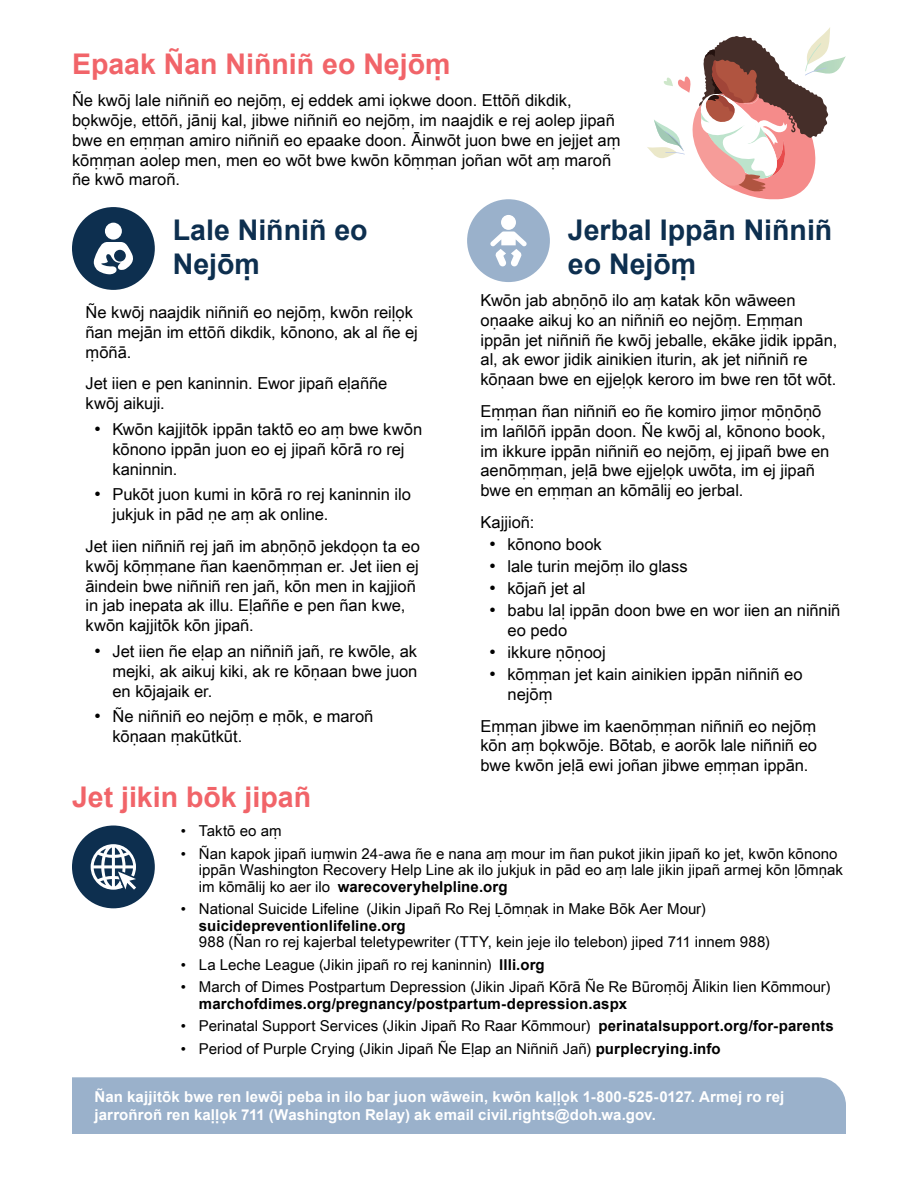
<style>
.page{position:relative;width:918px;height:1188px;background:#fff}
.page>*{position:absolute;margin:0;border:0;box-sizing:border-box;transform-origin:0 0}
.t1{font:700 28.5px/34.2px "Arial";color:#0d2f4f}
.t2{font:700 28.5px "Arial";color:#f16469}
.t3{font:16.5px/19.8px "Arial Unicode MS";letter-spacing:-.005em;color:#000}
.t4{font:15px/16.5px "Arial Unicode MS";color:#000}
.t5{font:700 15px/18px "Arial";letter-spacing:.01em;color:#fff}
.s1{font-size:18px}
.s2{font-family:"Arial";font-weight:700}
</style>
<div class="page">
<div style="left:72px;top:207px;width:83px;height:83px;background:#0d2f4f;border-radius:50%"></div>
<div style="left:105px;top:223px;width:17px;height:17px;background:#fff;border-radius:50%"></div>
<svg style="left:94px;top:242px;width:39px;height:33px"></svg>
<div style="left:72px;top:826px;width:83px;height:82px;background:#0d2f4f;border-radius:50%"></div>
<svg style="left:91px;top:844px;width:45px;height:46px"></svg>
<div style="left:467px;top:199px;width:83px;height:83px;background:#9ab1cb;border-radius:50%"></div>
<div style="left:501px;top:215px;width:15px;height:15px;background:#fff;border-radius:50%"></div>
<svg style="left:490px;top:231px;width:37px;height:35px"></svg>
<div style="left:72px;top:1077px;width:774px;height:57px;background:#9ab1cb"></div>
<svg style="left:647px;top:27px;width:199px;height:172px"></svg>
<p class="t2" style="left:72px;top:44px;width:380px">Epaak Ñan Niñniñ eo Nejōṃ</p>
<p class="t3" style="left:72px;top:90px;width:550px">Ñe kwōj lale niñniñ eo nejōṃ, ej eddek ami iọkwe doon. Ettōñ dikdik, bọkwōje, ettōñ, jānij kal, jibwe niñniñ eo nejōṃ, im naajdik e rej aolep jipañ bwe en eṃṃan amiro niñniñ eo epaake doon. Āinwōt juon bwe en jejjet aṃ kōṃṃan aolep men, men eo wōt bwe kwōn kōṃṃan joñan wōt aṃ maroñ ñe kwō maroñ.</p>
<p class="t1" style="left:173px;top:213px;width:196px">Lale Niñniñ eo<br>Nejōṃ</p>
<p class="t3" style="left:86px;top:302px;width:334px">Ñe kwōj naajdik niñniñ eo nejōṃ, kwōn reiḷọk ñan mejān im ettōñ dikdik, kōnono, ak al ñe ej ṃōñā.</p>
<p class="t3" style="left:86px;top:373px;width:303px">Jet iien e pen kaninnin. Ewor jipañ eḷaññe kwōj aikuji.</p>
<p class="t3" style="left:112px;top:419px;width:311px;text-indent:-18px"><span class="s1">•</span> Kwōn kajjitōk ippān taktō eo aṃ bwe kwōn kōnono ippān juon eo ej jipañ kōrā ro rej kaninnin.</p>
<p class="t3" style="left:112px;top:484px;width:300px;text-indent:-18px"><span class="s1">•</span> Pukōt juon kumi in kōrā ro rej kaninnin ilo jukjuk in pād ṇe aṃ ak online.</p>
<p class="t3" style="left:86px;top:536px;width:336px">Jet iien niñniñ rej jañ im abṇōṇō jekdọọn ta eo kwōj kōṃṃane ñan kaenōṃṃan er. Jet iien ej āindein bwe niñniñ ren jañ, kōn men in kajjioñ in jab inepata ak illu. Eḷaññe e pen ñan kwe, kwōn kajjitōk kōn jipañ.</p>
<p class="t3" style="left:112px;top:641px;width:306px;text-align:justify;text-indent:-18px"><span class="s1">•</span> Jet iien ñe eḷap an niñniñ jañ, re kwōle, ak mejki, ak aikuj kiki, ak re kōṇaan bwe juon en kōjajaik er.</p>
<p class="t3" style="left:112px;top:706px;width:262px;text-indent:-18px"><span class="s1">•</span> Ñe niñniñ eo nejōṃ e ṃōk, e maroñ kōṇaan ṃakūtkūt.</p>
<p class="t2" style="left:72px;top:777px;width:241px">Jet jikin bōk jipañ</p>
<p class="t1" style="left:568px;top:213px;width:266px">Jerbal Ippān Niñniñ eo Nejōṃ</p>
<p class="t3" style="left:481px;top:290px;width:358px">Kwōn jab abṇōṇō ilo aṃ katak kōn wāween oṇaake aikuj ko an niñniñ eo nejōṃ. Eṃṃan ippān jet niñniñ ñe kwōj jeballe, ekāke jidik ippān, al, ak ewor jidik ainikien iturin, ak jet niñniñ re kōṇaan bwe en ejjeḷọk keroro im bwe ren tōt wōt.</p>
<p class="t3" style="left:481px;top:401px;width:350px">Eṃṃan ñan niñniñ eo ñe komiro jiṃor ṃōṇōṇō im lañlōñ ippān doon. Ñe kwōj al, kōnono book, im ikkure ippān niñniñ eo nejōṃ, ej jipañ bwe en aenōṃṃan, jeḷā bwe ejjeḷọk uwōta, im ej jipañ bwe en eṃṃan an kōmālij eo jerbal.</p>
<p class="t3" style="left:481px;top:512px;width:55px">Kajjioñ:</p>
<p class="t3" style="left:490px;top:534px;width:114px"><span class="s1">•</span> kōnono book</p>
<p class="t3" style="left:490px;top:556px;width:199px"><span class="s1">•</span> lale turin mejōṃ ilo glass</p>
<p class="t3" style="left:490px;top:578px;width:98px"><span class="s1">•</span> kōjañ jet al</p>
<p class="t3" style="left:508px;top:600px;width:334px;text-indent:-18px"><span class="s1">•</span> babu laḷ ippān doon bwe en wor iien an niñniñ eo pedo</p>
<p class="t3" style="left:490px;top:642px;width:118px"><span class="s1">•</span> ikkure ṇōṇooj</p>
<p class="t3" style="left:508px;top:664px;width:297px;text-indent:-18px"><span class="s1">•</span> kōṃṃan jet kain ainikien ippān niñniñ eo nejōṃ</p>
<p class="t3" style="left:481px;top:716px;width:338px;text-align:justify">Eṃṃan jibwe im kaenōṃṃan niñniñ eo nejōṃ kōn aṃ bọkwōje. Bōtab, e aorōk lale niñniñ eo bwe kwōn jeḷā ewi joñan jibwe eṃṃan ippān.</p>
<p class="t4" style="left:181px;top:822px;width:102px">• Taktō eo aṃ</p>
<p class="t4" style="left:199px;top:845px;width:646px;text-indent:-18px">• Ñan kapok jipañ iuṃwin 24-awa ñe e nana aṃ mour im ñan pukot jikin jipañ ko jet, kwōn kōnono ippān Washington Recovery Help Line ak ilo jukjuk in pād eo aṃ lale jikin jipañ armej kōn ḷōmṇak im kōmālij ko aer ilo <span class="s2">warecoveryhelpline.org</span></p>
<p class="t4" style="left:199px;top:900px;width:573px;text-indent:-18px">• National Suicide Lifeline (Jikin Jipañ Ro Rej Ḷōmṇak in Make Bōk Aer Mour) <span class="s2">suicidepreventionlifeline.org<br></span>988 (Ñan ro rej kajerbal teletypewriter (TTY, kein jeje ilo telebon) jiped 711 innem 988)</p>
<p class="t4" style="left:181px;top:956px;width:365px">• La Leche League (Jikin jipañ ro rej kaninnin) <span class="s2">llli.org</span></p>
<p class="t4" style="left:199px;top:978px;width:633px;text-indent:-18px">• March of Dimes Postpartum Depression (Jikin Jipañ Kōrā Ñe Re Būroṃōj Ālikin Iien Kōmmour) <span class="s2">marchofdimes.org/pregnancy/postpartum-depression.aspx</span></p>
<p class="t4" style="left:181px;top:1017px;width:655px">• Perinatal Support Services (Jikin Jipañ Ro Raar Kōmmour) <span class="s2">perinatalsupport.org/for-parents</span></p>
<p class="t4" style="left:181px;top:1040px;width:541px">• Period of Purple Crying (Jikin Jipañ Ñe Eḷap an Niñniñ Jañ) <span class="s2">purplecrying.info</span></p>
<p class="t5" style="left:95px;top:1088px;width:691px">Ñan kajjitōk bwe ren lewōj peba in ilo bar juon wāwein, kwōn kaḷḷọk 1-800-525-0127. Armej ro rej jarroñroñ ren kaḷḷọk 711 (Washington Relay) ak email civil.rights@doh.wa.gov.</p>
</div>
